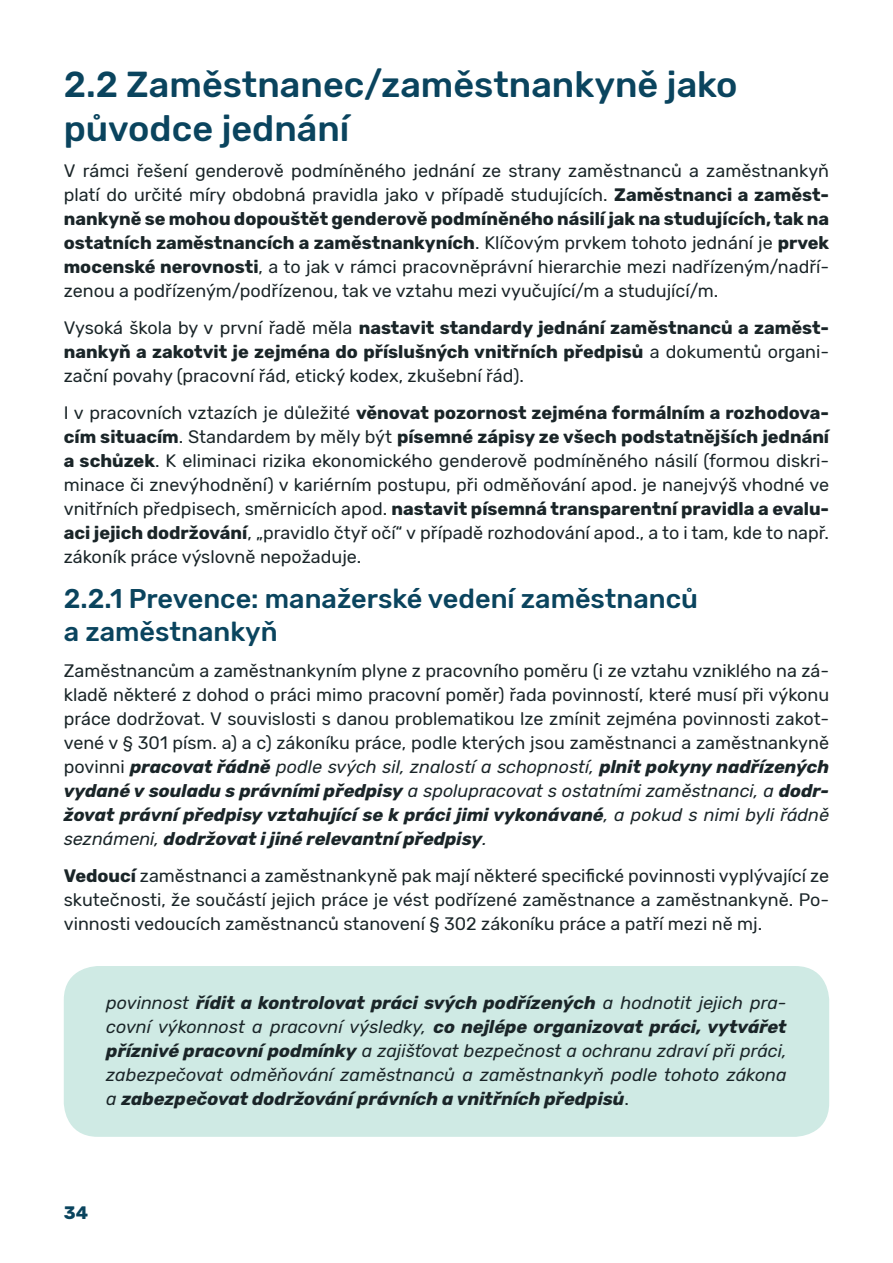
<style>
.page{position:relative;width:893px;height:1263px;background:#fff}
.page>*{position:absolute;margin:0;border:0;box-sizing:border-box;transform-origin:0 0}
.Nadpis_2{font:500 36px/43.2px "Rubik";color:#0a445e}
.Nadpis_3{font:500 27px/32.4px "Rubik";color:#0a445e}
.t1{font:18px/24px "Rubik";color:#1a2528;text-align:justify}
.Zvýrazněný_box{font:italic 18px/24px "Rubik";color:#1a2528;text-align:justify}
.t2{font:700 18px/24px "Rubik";color:#1a2528;text-align:justify}
.t3{font:700 18px "Rubik";color:#0a445e}
.s1{font-weight:700}
.s2{font-weight:400}
.s3{font-weight:700;font-style:italic}
.s4{font-style:italic}
.s5{font-style:normal}
</style>
<div class="page">
<div style="left:64px;top:966px;width:765px;height:171px;background:#cfeae4;border-radius:34px"></div>
<p class="Nadpis_2" style="left:64px;top:64px;width:675px">2.2 Zaměstnanec/zaměstnankyně jako původce jednání</p>
<p class="t1" style="left:64px;top:160px;width:767px">V rámci řešení genderově podmíněného jednání ze strany zaměstnanců a zaměstnankyň platí do určité míry obdobná pravidla jako v případě studujících. <span class="s1">Zaměstnanci a zaměst&shy;nankyně se mohou dopouštět genderově podmíněného násilí jak na studujících, tak na ostatních zaměstnancích a zaměstnankyních</span>. Klíčovým prvkem tohoto jednání je <span class="s1">prvek mocenské nerovnosti</span>, a to jak v rámci pracovněprávní hierarchie mezi nadřízeným/nadří&shy;zenou a podřízeným/podřízenou, tak ve vztahu mezi vyučující/m a studující/m.</p>
<p class="t2" style="left:64px;top:316px;width:767px"><span class="s2">Vysoká škola by v první řadě měla</span> nastavit standardy jednání zaměstnanců a zaměst&shy;nankyň a zakotvit je zejména do příslušných vnitřních předpisů <span class="s2">a dokumentů organi&shy;zační povahy (pracovní řád, etický kodex, zkušební řád).</span></p>
<p class="t1" style="left:64px;top:401px;width:767px">I v pracovních vztazích je důležité <span class="s1">věnovat pozornost zejména formálním a rozhodova&shy;cím situacím</span>. Standardem by měly být <span class="s1">písemné zápisy ze všech podstatnějších jednání a schůzek</span>. K eliminaci rizika ekonomického genderově podmíněného násilí (formou diskri&shy;minace či znevýhodnění) v kariérním postupu, při odměňování apod. je nanejvýš vhodné ve vnitřních předpisech, směrnicích apod. <span class="s1">nastavit písemná transparentní pravidla a evalu&shy;aci jejich dodržování</span>, „pravidlo čtyř očí“ v případě rozhodování apod., a to i tam, kde to např. zákoník práce výslovně nepožaduje.</p>
<p class="Nadpis_3" style="left:64px;top:583px;width:636px">2.2.1 Prevence: manažerské vedení zaměstnanců a zaměstnankyň</p>
<p class="t1" style="left:64px;top:659px;width:767px">Zaměstnancům a zaměstnankyním plyne z pracovního poměru (i ze vztahu vzniklého na zá&shy;kladě některé z dohod o práci mimo pracovní poměr) řada povinností, které musí při výkonu práce dodržovat. V souvislosti s danou problematikou lze zmínit zejména povinnosti zakot&shy;vené v § 301 písm. a) a c) zákoníku práce, podle kterých jsou zaměstnanci a zaměstnankyně povinni <span class="s3">pracovat řádně</span> <span class="s4">podle svých sil, znalostí a schopností,</span> <span class="s3">plnit pokyny nadřízených vydané v souladu s právními předpisy</span> <span class="s4">a spolupracovat s ostatními zaměstnanci, a</span> <span class="s3">dodr&shy;žovat právní předpisy vztahující se k práci jimi vykonávané</span><span class="s4">, a pokud s nimi byli řádně seznámeni,</span> <span class="s3">dodržovat i jiné relevantní předpisy</span><span class="s4">.</span></p>
<p class="t1" style="left:64px;top:864px;width:767px"><span class="s1">Vedoucí</span> zaměstnanci a zaměstnankyně pak mají některé specifické povinnosti vyplývající ze skutečnosti, že součástí jejich práce je vést podřízené zaměstnance a zaměstnankyně. Po&shy;vinnosti vedoucích zaměstnanců stanovení § 302 zákoníku práce a patří mezi ně mj.</p>
<p class="Zvýrazněný_box" style="left:106px;top:992px;width:682px">povinnost <span class="s1">řídit a kontrolovat práci svých podřízených</span> a hodnotit jejich pra&shy;covní výkonnost a pracovní výsledky, <span class="s1">co nejlépe organizovat práci, vytvářet příznivé pracovní podmínky</span> a zajišťovat bezpečnost a ochranu zdraví při práci, zabezpečovat odměňování zaměstnanců a zaměstnankyň podle tohoto zákona a <span class="s1">zabezpečovat dodržování právních a vnitřních předpisů</span><span class="s5">.</span></p>
<p class="t3" style="left:64px;top:1202px;width:26px">34</p>
</div>
